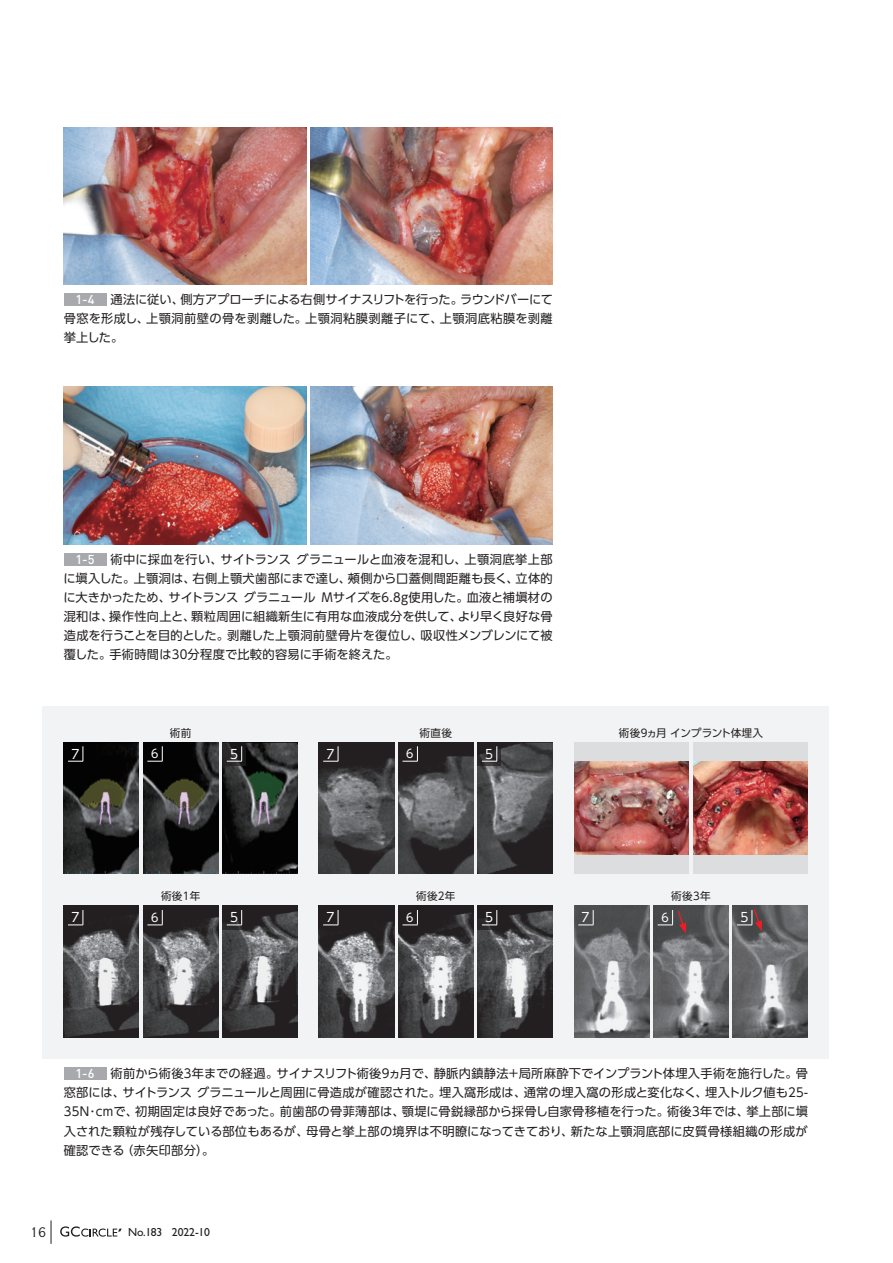
<style>
.page{position:relative;width:893px;height:1263px;background:#fff}
.page>*{position:absolute;margin:0;border:0;box-sizing:border-box;transform-origin:0 0}
.t1{font:13.35px "Copperplate Gothic Std 29 AB";color:#231f20}
.t2{font:12.75px "UD Shin Go C Oniz Pr 6 N";color:#fff}
.t3{font:500 12.75px "DINOT";color:#fff}
.t4{font:12.15px/19.2px "UD Shin Go Pr 6 N";letter-spacing:.025em;color:#231f20;text-align:justify}
.t5{font:11.7px "Gill Sans Std";letter-spacing:-.015em;color:#231f20}
.t6{font:11.7px "UD Shin Go C Oniz Pr 6 N";color:#fff}
.t7{font:10.65px "UD Shin Go Pr 6 N";letter-spacing:.025em;color:#231f20}
.t8{font:10.65px "UD Shin Go Pr 6 N";letter-spacing:-.02em;color:#231f20}
.s1{font-family:"UD Shin Go C Oniz Pr 6 N"}
</style>
<div class="page">
<div style="left:64px;top:293px;width:42px;height:13px;background:#a8a9ad"></div>
<div style="left:64px;top:553px;width:42px;height:13px;background:#a8a9ad"></div>
<img style="left:64px;top:387px;width:242px;height:157px">
<img style="left:64px;top:128px;width:242px;height:157px">
<img style="left:310px;top:387px;width:243px;height:157px">
<img style="left:310px;top:128px;width:243px;height:157px">
<div style="left:43px;top:706px;width:786px;height:353px;background:#f2f3f4"></div>
<div style="left:574px;top:742px;width:115px;height:132px;background:#dcdddf"></div>
<div style="left:693px;top:742px;width:115px;height:132px;background:#dcdddf"></div>
<div style="left:64px;top:1067px;width:42px;height:13px;background:#a8a9ad"></div>
<img style="left:574px;top:761px;width:115px;height:94px">
<img style="left:693px;top:761px;width:115px;height:94px">
<img style="left:64px;top:742px;width:75px;height:132px">
<svg style="left:68px;top:746px;width:16px;height:16px"></svg>
<img style="left:143px;top:742px;width:75px;height:132px">
<svg style="left:147px;top:746px;width:16px;height:16px"></svg>
<img style="left:223px;top:742px;width:75px;height:132px">
<svg style="left:223px;top:742px;width:23px;height:24px"></svg>
<svg style="left:227px;top:746px;width:15px;height:16px"></svg>
<img style="left:319px;top:742px;width:75px;height:132px">
<svg style="left:323px;top:746px;width:16px;height:16px"></svg>
<img style="left:319px;top:906px;width:75px;height:131px">
<svg style="left:323px;top:910px;width:16px;height:16px"></svg>
<img style="left:574px;top:906px;width:75px;height:131px">
<svg style="left:578px;top:910px;width:16px;height:16px"></svg>
<img style="left:398px;top:742px;width:75px;height:132px">
<svg style="left:403px;top:746px;width:15px;height:16px"></svg>
<img style="left:398px;top:906px;width:75px;height:131px">
<svg style="left:403px;top:910px;width:15px;height:16px"></svg>
<img style="left:733px;top:906px;width:75px;height:131px">
<svg style="left:737px;top:907px;width:25px;height:24px"></svg>
<img style="left:653px;top:906px;width:76px;height:131px">
<svg style="left:658px;top:909px;width:28px;height:24px"></svg>
<img style="left:478px;top:742px;width:75px;height:132px">
<svg style="left:478px;top:742px;width:23px;height:24px"></svg>
<svg style="left:482px;top:746px;width:16px;height:16px"></svg>
<img style="left:478px;top:906px;width:75px;height:131px">
<div style="left:478px;top:906px;width:23px;height:23px;background:#231f20"></div>
<svg style="left:482px;top:910px;width:16px;height:16px"></svg>
<img style="left:64px;top:906px;width:75px;height:131px">
<svg style="left:68px;top:910px;width:16px;height:16px"></svg>
<img style="left:143px;top:906px;width:75px;height:131px">
<svg style="left:147px;top:910px;width:16px;height:16px"></svg>
<img style="left:223px;top:906px;width:75px;height:131px">
<div style="left:223px;top:906px;width:23px;height:23px;background:#231f20"></div>
<svg style="left:227px;top:910px;width:15px;height:16px"></svg>
<svg style="left:51px;top:1220px;width:1px;height:24px"></svg>
<svg style="left:60px;top:1226px;width:62px;height:10px"></svg>
<p class="t4" style="left:64px;top:290px;width:491px;text-indent:47px">通法に従い、側方アプローチによる右側サイナスリフトを行った。ラウンドバーにて骨窓を形成し、上顎洞前壁の骨を剥離した。上顎洞粘膜剥離子にて、上顎洞底粘膜を剥離挙上した。</p>
<p class="t3" style="left:76px;top:291px;width:21px">1-4</p>
<p class="t4" style="left:63px;top:549px;width:491px;text-indent:47px">術中に採血を行い、サイトランスグラニュールと血液を混和し、上顎洞底挙上部に塡入した。上顎洞は、右側上顎犬歯部にまで達し、頰側から口蓋側間距離も長く、立体的に大きかったため、サイトランスグラニュール <span class="s1">M</span>サイズを<span class="s1">6.8g</span>使用した。血液と補塡材の混和は、操作性向上と、顆粒周囲に組織新生に有用な血液成分を供して、より早く良好な骨造成を行うことを目的とした。剥離した上顎洞前壁骨片を復位し、吸収性メンブレンにて被覆した。手術時間は<span class="s1">30</span>分程度で比較的容易に手術を終えた。</p>
<p class="t3" style="left:76px;top:550px;width:21px">1-5</p>
<p class="t7" style="left:170px;top:724px;width:23px">術前</p>
<p class="t2" style="left:71px;top:743px;width:10px">7</p>
<p class="t6" style="left:151px;top:744px;width:9px">6</p>
<p class="t2" style="left:230px;top:743px;width:10px">5</p>
<p class="t2" style="left:326px;top:743px;width:10px">7</p>
<p class="t7" style="left:420px;top:724px;width:34px">術直後</p>
<p class="t8" style="left:619px;top:724px;width:146px">術後<span class="s1">9</span>ヵ月インプラント体埋入</p>
<p class="t6" style="left:406px;top:744px;width:9px">6</p>
<p class="t2" style="left:485px;top:743px;width:10px">5</p>
<p class="t7" style="left:161px;top:887px;width:41px">術後<span class="s1">1</span>年</p>
<p class="t7" style="left:671px;top:887px;width:41px">術後<span class="s1">3</span>年</p>
<p class="t7" style="left:416px;top:887px;width:41px">術後<span class="s1">2</span>年</p>
<p class="t2" style="left:71px;top:907px;width:10px">7</p>
<p class="t6" style="left:151px;top:908px;width:9px">6</p>
<p class="t2" style="left:230px;top:907px;width:10px">5</p>
<p class="t2" style="left:485px;top:907px;width:10px">5</p>
<p class="t2" style="left:326px;top:907px;width:10px">7</p>
<p class="t2" style="left:582px;top:907px;width:10px">7</p>
<p class="t6" style="left:406px;top:908px;width:9px">6</p>
<p class="t6" style="left:661px;top:908px;width:9px">6</p>
<p class="t2" style="left:740px;top:907px;width:10px">5</p>
<p class="t4" style="left:64px;top:1063px;width:746px;text-indent:47px">術前から術後<span class="s1">3</span>年までの経過。サイナスリフト術後<span class="s1">9</span>ヵ月で、静脈内鎮静法＋局所麻酔下でインプラント体埋入手術を施行した。骨窓部には、サイトランスグラニュールと周囲に骨造成が確認された。埋入窩形成は、通常の埋入窩の形成と変化なく、埋入トルク値も<span class="s1">25- 35N</span>･<span class="s1">cm</span>で、初期固定は良好であった。前歯部の骨菲薄部は、顎堤に骨鋭縁部から採骨し自家骨移植を行った。術後<span class="s1">3</span>年では、挙上部に塡入された顆粒が残存している部位もあるが、母骨と挙上部の境界は不明瞭になってきており、新たな上顎洞底部に皮質骨様組織の形成が確認できる（赤矢印部分）。</p>
<p class="t3" style="left:76px;top:1065px;width:21px">1-6</p>
<p class="t1" style="left:30px;top:1224px;width:18px">16</p>
<p class="t5" style="left:128px;top:1226px;width:83px">No.183 2022-10</p>
</div>
